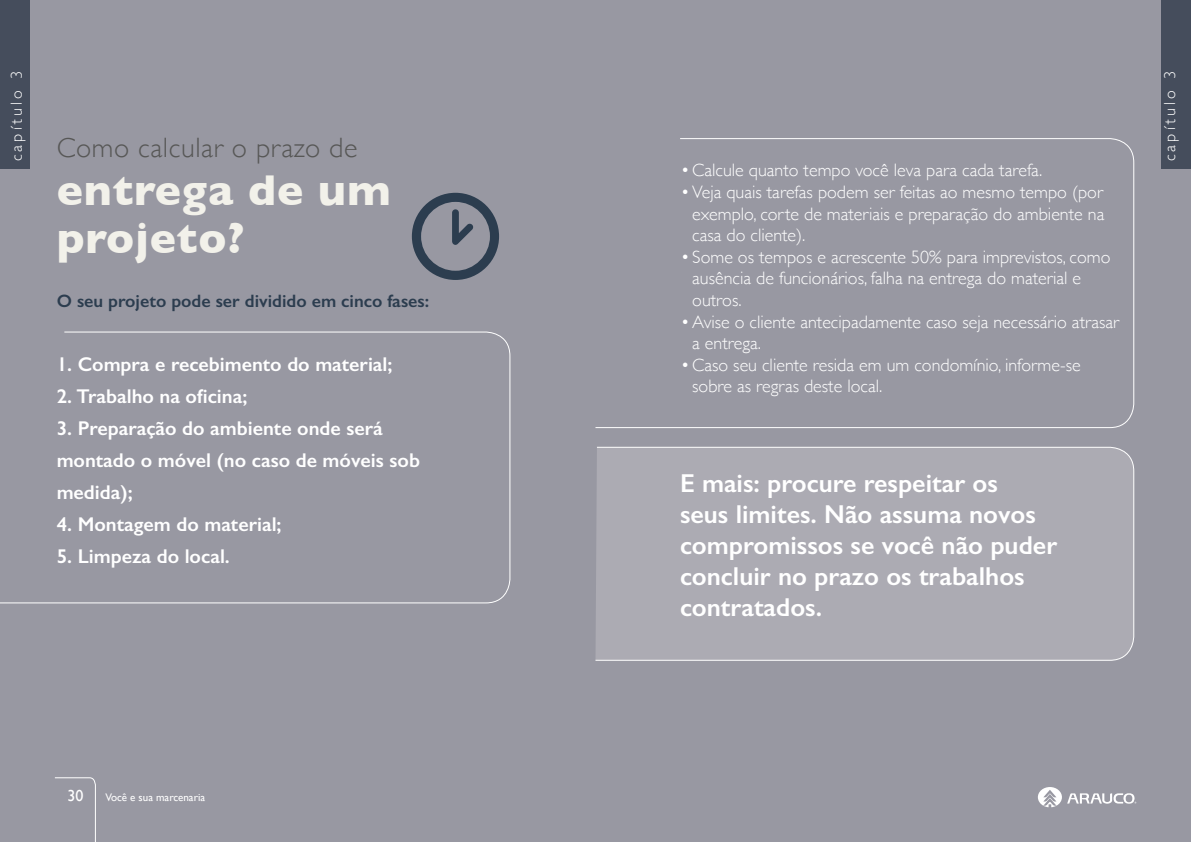
<style>
.page{position:relative;width:1191px;height:842px;background:#fff}
.page>*{position:absolute;margin:0;border:0;box-sizing:border-box;transform-origin:0 0}
.t1{font:700 44px/48px "Gill Sans";letter-spacing:.02em;color:#f2f1ea}
.t2{font:300 28px "Gill Sans";letter-spacing:.02em;color:#575756}
.t3{font:600 26px/31.2px "Gill Sans";color:#fff}
.t4{font:600 20px/32px "Gill Sans";color:#fff}
.t5{font:300 18px/21.6px "Gill Sans";color:#fff}
.t6{font:600 18px "Gill Sans";color:#2c3d4f}
.t7{font:300 16px "Gill Sans";letter-spacing:.2em;color:#fff}
.t8{font:16px "Gill Sans";color:#fff}
.t9{font:11px "Gill Sans";color:#fff}
</style>
<div class="page">
<div style="left:0;top:0;width:595px;height:842px;background:#9898a2"></div>
<div style="left:0;top:0;width:30px;height:169px;background:#454d5c"></div>
<div style="left:595px;top:0;width:596px;height:842px;background:#9898a2"></div>
<div style="left:1160px;top:0;width:31px;height:169px;background:#454d5c"></div>
<svg style="left:55px;top:777px;width:41px;height:65px"></svg>
<svg style="left:1037px;top:787px;width:99px;height:20px"></svg>
<svg style="left:0;top:331px;width:511px;height:273px"></svg>
<svg style="left:412px;top:193px;width:87px;height:87px"></svg>
<div style="left:595px;top:446px;width:539px;height:215px;background:#acabb3"></div>
<svg style="left:595px;top:138px;width:539px;height:290px"></svg>
<p class="t7" style="left:4px;top:161px;width:92px;rotate:-90deg">capítulo 3</p>
<p class="t7" style="left:1157px;top:161px;width:92px;rotate:-90deg">capítulo 3</p>
<h2 class="t2" style="left:57px;top:126px;width:302px">Como calcular o prazo de</h2>
<h1 class="t1" style="left:57px;top:166px;width:335px">entrega de um projeto?</h1>
<p class="t5" style="left:681px;top:159px;width:363px">•Calcule quanto tempo você leva para cada tarefa.</p>
<p class="t5" style="left:692px;top:180px;width:413px;text-align:justify;text-indent:-11px">•Veja quais tarefas podem ser feitas ao mesmo tempo (por exemplo, corte de materiais e preparação do ambiente na casa do cliente).</p>
<p class="t5" style="left:692px;top:245px;width:420px;text-indent:-11px">• Some os tempos e acrescente 50% para imprevistos, como ausência de funcionários, falha na entrega do material e outros.</p>
<p class="t5" style="left:692px;top:310px;width:428px;text-indent:-11px">•Avise o cliente antecipadamente caso seja necessário atrasar a entrega.</p>
<p class="t5" style="left:692px;top:353px;width:390px;text-indent:-11px">•Caso seu cliente resida em um condomínio, informe-se sobre as regras deste local.</p>
<p class="t6" style="left:57px;top:290px;width:374px">O seu projeto pode ser dividido em cinco fases:</p>
<p class="t4" style="left:57px;top:348px;width:337px">1. Compra e recebimento do material;</p>
<p class="t4" style="left:57px;top:380px;width:192px">2. Trabalho na oficina;</p>
<p class="t4" style="left:57px;top:412px;width:365px">3. Preparação do ambiente onde será montado o móvel (no caso de móveis sob medida);</p>
<p class="t4" style="left:57px;top:508px;width:226px">4. Montagem do material;</p>
<p class="t4" style="left:57px;top:540px;width:175px">5. Limpeza do local.</p>
<h3 class="t3" style="left:680px;top:467px;width:379px">E mais: procure respeitar os<br>seus limites. Não assuma novos compromissos se você não puder concluir no prazo os trabalhos contratados.</h3>
<p class="t8" style="left:67px;top:787px;width:17px">30</p>
<p class="t9" style="left:106px;top:791px;width:101px">Você e sua marcenaria</p>
</div>
